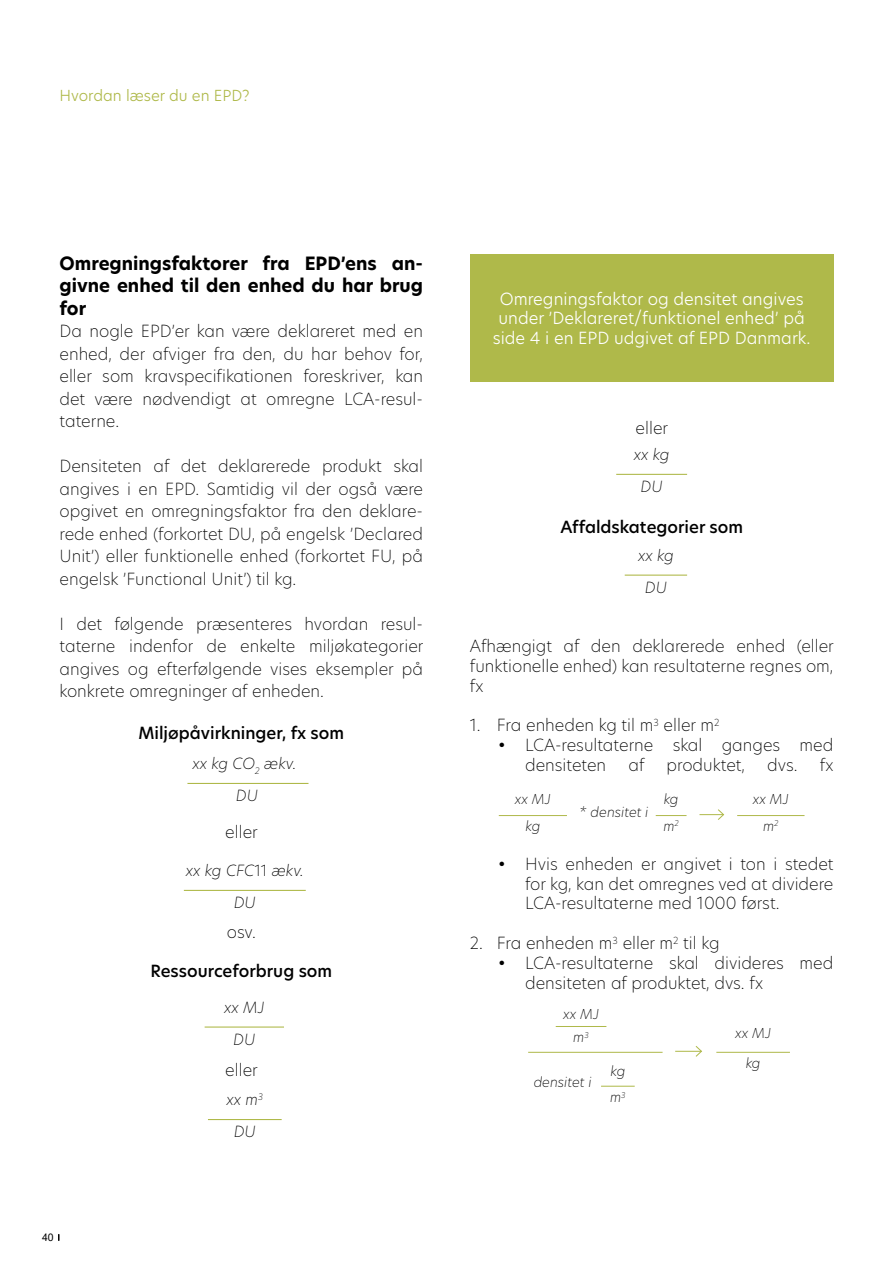
<style>
.page{position:relative;width:893px;height:1263px;background:#fff}
.page>*{position:absolute;margin:0;border:0;box-sizing:border-box;transform-origin:0 0}
.t1{font:700 18px/22.5px "Hero New";color:#000;text-align:justify}
.t2{font:200 16.5px/22.5px "Hero New";color:#000;text-align:justify}
.t3{font:300 16.5px/19.8px "Hero New";color:#fff;text-align:center}
.t4{font:500 16.5px "Hero New";color:#000}
.t5{font:italic 200 15.15px/32.1px "Hero New";color:#000;text-align:center}
.t6{font:300 15px "Hero New";color:#afb94a}
.t7{font:italic 200 13.5px "Hero New";color:#000}
.t8{font:10.5px "Arial";color:#000}
.s1{font-style:normal}
</style>
<div class="page">
<svg style="left:58px;top:1234px;width:2px;height:6px"></svg>
<div style="left:470px;top:254px;width:363px;height:128px;background:#afb94a"></div>
<hr style="left:184px;top:890px;width:122px;height:1px;background:#afb94a">
<hr style="left:205px;top:1026px;width:79px;height:1px;background:#afb94a">
<hr style="left:208px;top:1119px;width:74px;height:1px;background:#afb94a">
<hr style="left:616px;top:474px;width:71px;height:1px;background:#afb94a">
<hr style="left:625px;top:575px;width:62px;height:1px;background:#afb94a">
<hr style="left:499px;top:815px;width:68px;height:1px;background:#afb94a">
<hr style="left:737px;top:815px;width:67px;height:1px;background:#afb94a">
<hr style="left:656px;top:815px;width:30px;height:1px;background:#afb94a">
<svg style="left:699px;top:809px;width:26px;height:11px"></svg>
<hr style="left:528px;top:1052px;width:135px;height:1px;background:#afb94a">
<hr style="left:716px;top:1052px;width:74px;height:1px;background:#afb94a">
<hr style="left:556px;top:1026px;width:50px;height:1px;background:#afb94a">
<hr style="left:601px;top:1086px;width:34px;height:1px;background:#afb94a">
<svg style="left:675px;top:1046px;width:27px;height:11px"></svg>
<hr style="left:187px;top:783px;width:121px;height:1px;background:#afb94a">
<p class="t6" style="left:60px;top:86px;width:192px">Hvordan læser du en EPD?</p>
<p class="t1" style="left:60px;top:252px;width:365px">Omregningsfaktorer fra EPD’ens an&shy;givne enhed til den enhed du har brug for</p>
<p class="t2" style="left:60px;top:319px;width:365px">Da nogle EPD’er kan være deklareret med en enhed, der afviger fra den, du har behov for, eller som kravspecifikationen foreskriver, kan det være nødvendigt at omregne LCA-resul&shy;taterne.</p>
<p class="t2" style="left:60px;top:454px;width:365px">Densiteten af det deklarerede produkt skal angives i en EPD. Samtidig vil der også være opgivet en omregningsfaktor fra den deklare&shy;rede enhed (forkortet DU, på engelsk ’Declared Unit’) eller funktionelle enhed (forkortet FU, på engelsk ’Functional Unit’) til kg.</p>
<p class="t2" style="left:60px;top:612px;width:365px">I det følgende præsenteres hvordan resul&shy;taterne indenfor de enkelte miljøkategorier angives og efterfølgende vises eksempler på konkrete omregninger af enheden.</p>
<p class="t4" style="left:138px;top:722px;width:207px">Miljøpåvirkninger, fx som</p>
<p class="t5" style="left:192px;top:747px;width:105px">xx kg CO<sub>2</sub> ækv.<br>DU</p>
<p class="t2" style="left:225px;top:821px;width:34px">eller</p>
<p class="t5" style="left:186px;top:854px;width:119px">xx kg CFC<span class="s1">11</span> ækv.<br>DU</p>
<p class="t2" style="left:227px;top:920px;width:30px">osv.</p>
<p class="t4" style="left:150px;top:960px;width:183px">Ressourceforbrug som</p>
<p class="t5" style="left:224px;top:990px;width:42px">xx MJ<br>DU</p>
<p class="t2" style="left:225px;top:1058px;width:34px">eller</p>
<p class="t8" style="left:42px;top:1230px;width:13px">40</p>
<p class="t5" style="left:226px;top:1083px;width:38px">xx m<sup>3<br></sup>DU</p>
<p class="t3" style="left:493px;top:288px;width:319px">Omregningsfaktor og densitet angives under ’Deklareret/funktionel enhed’ på side 4 i en EPD udgivet af EPD Danmark.</p>
<p class="t2" style="left:636px;top:416px;width:34px">eller</p>
<p class="t5" style="left:634px;top:438px;width:37px">xx kg<br>DU</p>
<p class="t4" style="left:560px;top:516px;width:184px">Affaldskategorier som</p>
<p class="t5" style="left:638px;top:538px;width:37px">xx kg<br>DU</p>
<p class="t2" style="left:470px;top:636px;width:365px;line-height:19.8px">Afhængigt af den deklarerede enhed (eller funktionelle enhed) kan resultaterne regnes om, fx</p>
<p class="t2" style="left:470px;top:713px;width:251px">1. Fra enheden kg til m<sup>3</sup> eller m<sup>2</sup></p>
<p class="t2" style="left:525px;top:734px;width:310px;line-height:19.8px;text-indent:-27px">• LCA-resultaterne skal ganges med densiteten</p>
<p class="t2" style="left:629px;top:753px;width:18px">af</p>
<p class="t2" style="left:667px;top:753px;width:80px">produktet,</p>
<p class="t2" style="left:767px;top:753px;width:32px">dvs.</p>
<p class="t2" style="left:820px;top:753px;width:15px">fx</p>
<p class="t7" style="left:515px;top:789px;width:37px">xx MJ</p>
<p class="t7" style="left:664px;top:789px;width:16px">kg</p>
<p class="t7" style="left:753px;top:789px;width:37px">xx MJ</p>
<p class="t7" style="left:525px;top:817px;width:16px">kg</p>
<p class="t7" style="left:663px;top:817px;width:17px">m<sup>2</sup></p>
<p class="t7" style="left:763px;top:817px;width:17px">m<sup>2</sup></p>
<p class="t7" style="left:579px;top:803px;width:71px">* densitet i</p>
<p class="t2" style="left:525px;top:853px;width:310px;line-height:19.8px;text-indent:-27px">• Hvis enheden er angivet i ton i stedet for kg, kan det omregnes ved at dividere LCA-resultaterne med 1000 først.</p>
<p class="t2" style="left:470px;top:931px;width:251px">2. Fra enheden m<sup>3</sup> eller m<sup>2</sup> til kg</p>
<p class="t2" style="left:525px;top:952px;width:310px;line-height:19.8px;text-indent:-27px">• LCA-resultaterne skal divideres med densiteten af produktet, dvs. fx</p>
<p class="t7" style="left:563px;top:1004px;width:37px">xx MJ</p>
<p class="t7" style="left:573px;top:1028px;width:17px">m<sup>3</sup></p>
<p class="t7" style="left:534px;top:1072px;width:59px">densitet i</p>
<p class="t7" style="left:610px;top:1062px;width:16px">kg</p>
<p class="t7" style="left:610px;top:1088px;width:17px">m<sup>3</sup></p>
<p class="t7" style="left:735px;top:1024px;width:37px">xx MJ</p>
<p class="t7" style="left:746px;top:1054px;width:16px">kg</p>
</div>
